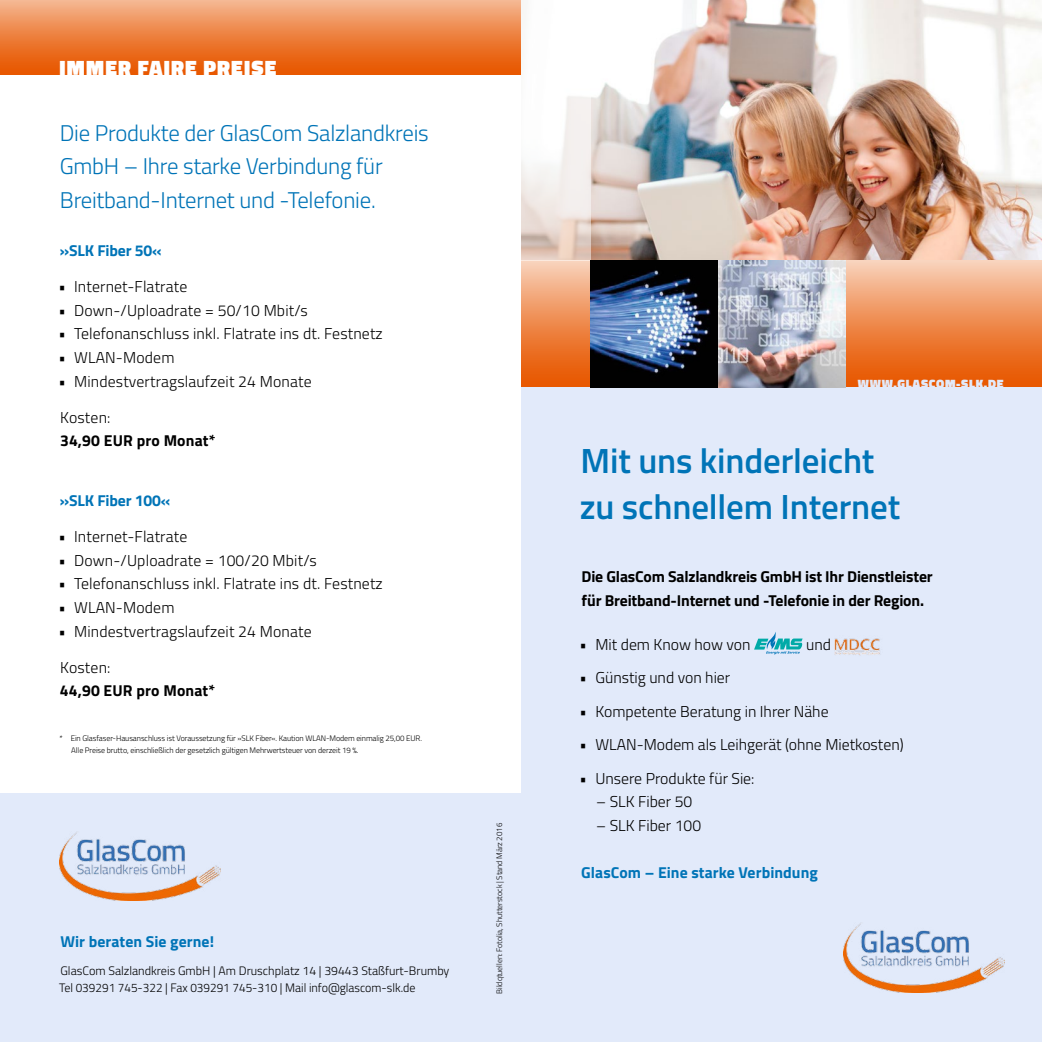
<style>
.page{position:relative;width:1042px;height:1042px;background:#fff}
.page>*{position:absolute;margin:0;border:0;box-sizing:border-box;transform-origin:0 0}
.t1{font:600 35px/45.5px "Titillium";letter-spacing:-.005em;color:#0074b7}
.t2{font:300 22.75px/33.2px "Titillium";letter-spacing:-.01em;color:#0074b7}
.t3{font:900 21px "Titillium";letter-spacing:.06em;color:#fff}
.t4{font:300 15.75px "Titillium";letter-spacing:.01em;color:#000}
.t5{font:700 15.75px/23.6px "Titillium";letter-spacing:-.01em;color:#000}
.t6{font:700 15.75px "Titillium";letter-spacing:.005em;color:#0074b7}
.t7{font:700 15.75px "Titillium";letter-spacing:.01em;color:#000}
.t8{font:300 12.25px/17.5px "Titillium";color:#000}
.t9{font:900 12.25px "Titillium";letter-spacing:.06em;color:#e2eafa}
.t10{font:300 8.05px/12.2px "Titillium";letter-spacing:-.01em;color:#000}
</style>
<div class="page">
<div style="left:0;top:794px;width:521px;height:248px;background:#e2eafa"></div>
<div style="left:521px;top:362px;width:521px;height:680px;background:#e2eafa"></div>
<div style="left:0;top:0;width:521px;height:74px;background:linear-gradient(to bottom,#f4b38c,#e75200)"></div>
<svg style="left:754px;top:632px;width:48px;height:22px"></svg>
<img style="left:834px;top:638px;width:46px;height:17px">
<img style="left:843px;top:923px;width:162px;height:69px">
<img style="left:60px;top:832px;width:161px;height:69px">
<img style="left:591px;top:0;width:451px;height:260px">
<div style="left:521px;top:260px;width:521px;height:127px;background:linear-gradient(to bottom,#f8ceb5,#e64e00)"></div>
<img style="left:718px;top:260px;width:127px;height:127px">
<svg style="left:521px;top:0;width:70px;height:260px"></svg>
<img style="left:591px;top:260px;width:127px;height:127px">
<h3 class="t3" style="left:60px;top:52px;width:218px">IMMER FAIRE PREISE</h3>
<h2 class="t2" style="left:60px;top:115px;width:370px">Die Produkte der GlasCom Salzlandkreis<br>GmbH – Ihre starke Verbindung für<br>Breitband-Internet und -Telefonie.</h2>
<p class="t6" style="left:60px;top:238px;width:103px">»SLK Fiber 50«</p>
<p class="t4" style="left:58px;top:275px;width:130px">• Internet-Flatrate</p>
<p class="t4" style="left:58px;top:299px;width:251px">• Down-/Uploadrate = 50/10 Mbit/s</p>
<p class="t4" style="left:58px;top:322px;width:326px">• Telefonanschluss inkl. Flatrate ins dt. Festnetz</p>
<p class="t4" style="left:58px;top:346px;width:118px">• WLAN-Modem</p>
<p class="t4" style="left:58px;top:370px;width:255px">• Mindestvertragslaufzeit 24 Monate</p>
<p class="t4" style="left:60px;top:406px;width:52px">Kosten:</p>
<p class="t7" style="left:60px;top:429px;width:157px">34,90 EUR pro Monat*</p>
<p class="t6" style="left:60px;top:488px;width:112px">»SLK Fiber 100«</p>
<p class="t4" style="left:58px;top:525px;width:130px">• Internet-Flatrate</p>
<p class="t4" style="left:58px;top:549px;width:260px">• Down-/Uploadrate = 100/20 Mbit/s</p>
<p class="t4" style="left:58px;top:572px;width:326px">• Telefonanschluss inkl. Flatrate ins dt. Festnetz</p>
<p class="t4" style="left:58px;top:596px;width:118px">• WLAN-Modem</p>
<p class="t4" style="left:58px;top:619px;width:255px">• Mindestvertragslaufzeit 24 Monate</p>
<p class="t4" style="left:60px;top:655px;width:52px">Kosten:</p>
<p class="t7" style="left:60px;top:678px;width:157px">44,90 EUR pro Monat*</p>
<p class="t10" style="left:71px;top:732px;width:352px;text-indent:-12px">* Ein Glasfaser-Hausanschluss ist Voraussetzung für »SLK Fiber«. Kaution WLAN-Modem einmalig 25,00 EUR.<br>Alle Preise brutto, einschließlich der gesetzlich gültigen Mehrwertsteuer von derzeit 19 %.</p>
<p class="t6" style="left:60px;top:930px;width:155px">Wir beraten Sie gerne!</p>
<p class="t8" style="left:59px;top:961px;width:392px">GlasCom Salzlandkreis GmbH | Am Druschplatz 14 | 39443 Staßfurt-Brumby<br>Tel 039291 745-322 | Fax 039291 745-310 | Mail info@glascom-slk.de</p>
<p class="t10" style="left:493px;top:993px;width:172px;rotate:-90deg">Bildqtuellen: Fotolia, Shutterstock | Stand März 2016</p>
<p class="t9" style="left:858px;top:374px;width:147px">WWW.GLASCOM-SLK.DE</p>
<h1 class="t1" style="left:580px;top:436px;width:322px">Mit uns kinderleicht zu schnellem Internet</h1>
<p class="t5" style="left:581px;top:564px;width:353px">Die GlasCom Salzlandkreis GmbH ist Ihr Dienstleister für Breitband-Internet und -Telefonie in der Region.</p>
<p class="t4" style="left:579px;top:632px;width:173px">• Mit dem Know how von</p>
<p class="t4" style="left:806px;top:632px;width:26px">und</p>
<p class="t4" style="left:579px;top:666px;width:152px">• Günstig und von hier</p>
<p class="t4" style="left:579px;top:700px;width:251px">• Kompetente Beratung in Ihrer Nähe</p>
<p class="t4" style="left:579px;top:733px;width:326px">• WLAN-Modem als Leihgerät (ohne Mietkosten)</p>
<p class="t4" style="left:579px;top:767px;width:177px">• Unsere Produkte für Sie:</p>
<p class="t4" style="left:596px;top:790px;width:98px">– SLK Fiber 50</p>
<p class="t4" style="left:596px;top:814px;width:106px">– SLK Fiber 100</p>
<p class="t6" style="left:581px;top:861px;width:238px">GlasCom – Eine starke Verbindung</p>
</div>
